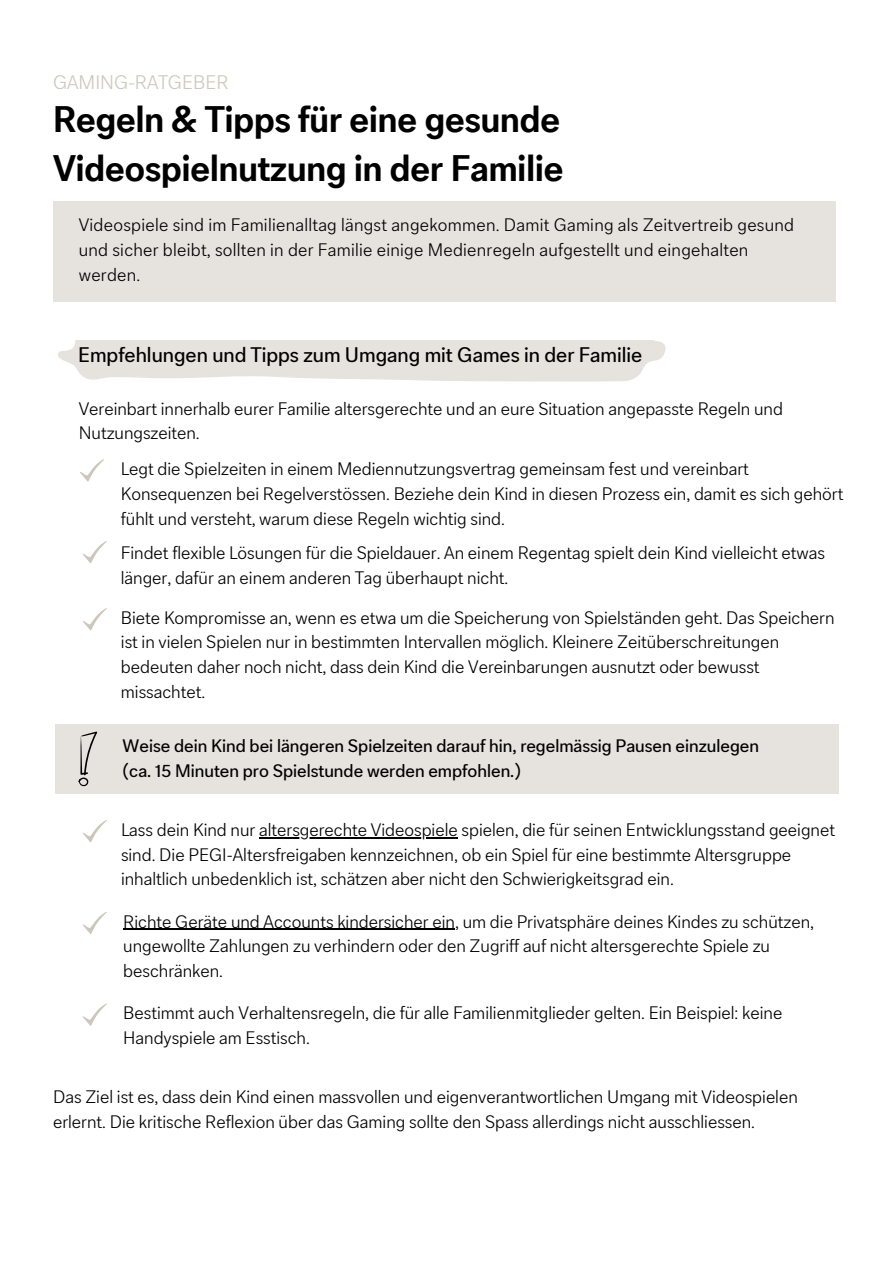
<style>
.page{position:relative;width:894px;height:1264px;background:#fff}
.page>*{position:absolute;margin:0;border:0;box-sizing:border-box;transform-origin:0 0}
.t1{font:700 36px/49.5px "CA Sans Pro";color:#000}
.t2{font:21px "CA Sans Pro";color:#000}
.t3{font:300 19.5px "CA Sans Pro";color:#cdc6bc}
.t4{font:300 18px/24.8px "CA Sans Pro";color:#000}
.t5{font:18px/24.8px "CA Sans Pro";color:#000}
</style>
<div class="page">
<svg style="left:58px;top:340px;width:607px;height:41px;background:#e8e4df"></svg>
<div style="left:53px;top:201px;width:782px;height:101px;background:#e6e2dd"></div>
<svg style="left:80px;top:459px;width:24px;height:22px"></svg>
<svg style="left:83px;top:541px;width:24px;height:22px"></svg>
<svg style="left:82px;top:608px;width:25px;height:22px"></svg>
<div style="left:55px;top:724px;width:783px;height:69px;background:#e6e2dd"></div>
<svg style="left:82px;top:912px;width:25px;height:22px"></svg>
<svg style="left:82px;top:820px;width:25px;height:22px"></svg>
<svg style="left:82px;top:1003px;width:25px;height:22px"></svg>
<svg style="left:78px;top:731px;width:19px;height:55px"></svg>
<hr style="left:259px;top:837px;width:198px;height:1px;background:#000">
<hr style="left:123px;top:928px;width:332px;height:1px;background:#000">
<p class="t3" style="left:53px;top:69px;width:177px">GAMING-RATGEBER</p>
<p class="t1" style="left:53px;top:94px;width:511px">Regeln &amp; Tipps für eine gesunde<br>Videospielnutzung in der Familie</p>
<p class="t4" style="left:79px;top:212px;width:716px">Videospiele sind im Familienalltag längst angekommen. Damit Gaming als Zeitvertreib gesund und sicher bleibt, sollten in der Familie einige Medienregeln aufgestellt und eingehalten werden.</p>
<p class="t2" style="left:78px;top:341px;width:565px">Empfehlungen und Tipps zum Umgang mit Games in der Familie</p>
<p class="t4" style="left:79px;top:395px;width:705px">Vereinbart innerhalb eurer Familie altersgerechte und an eure Situation angepasste Regeln und<br>Nutzungszeiten.</p>
<p class="t4" style="left:121px;top:456px;width:723px">Legt die Spielzeiten in einem Mediennutzungsvertrag gemeinsam fest und vereinbart<br>Konsequenzen bei Regelverstössen. Beziehe dein Kind in diesen Prozess ein, damit es sich gehört fühlt und versteht, warum diese Regeln wichtig sind.</p>
<p class="t4" style="left:121px;top:540px;width:705px">Findet flexible Lösungen für die Spieldauer. An einem Regentag spielt dein Kind vielleicht etwas länger, dafür an einem anderen Tag überhaupt nicht.</p>
<p class="t4" style="left:121px;top:604px;width:715px">Biete Kompromisse an, wenn es etwa um die Speicherung von Spielständen geht. Das Speichern ist in vielen Spielen nur in bestimmten Intervallen möglich. Kleinere Zeitüberschreitungen bedeuten daher noch nicht, dass dein Kind die Vereinbarungen ausnutzt oder bewusst missachtet.</p>
<p class="t5" style="left:123px;top:733px;width:637px">Weise dein Kind bei längeren Spielzeiten darauf hin, regelmässig Pausen einzulegen (ca. 15 Minuten pro Spielstunde werden empfohlen.)</p>
<h2 class="t4" style="left:121px;top:817px;width:715px">Lass dein Kind nur altersgerechte Videospiele spielen, die für seinen Entwicklungsstand geeignet</h2>
<h1 class="t4" style="left:121px;top:841px;width:671px">sind. Die PEGI-Altersfreigaben kennzeichnen, ob ein Spiel für eine bestimmte Altersgruppe inhaltlich unbedenklich ist, schätzen aber nicht den Schwierigkeitsgrad ein.</h1>
<h3 class="t4" style="left:123px;top:908px;width:692px">Richte Geräte und Accounts kindersicher ein, um die Privatsphäre deines Kindes zu schützen, ungewollte Zahlungen zu verhindern oder den Zugriff auf nicht altersgerechte Spiele zu beschränken.</h3>
<p class="t4" style="left:123px;top:1000px;width:660px">Bestimmt auch Verhaltensregeln, die für alle Familienmitglieder gelten. Ein Beispiel: keine<br>Handyspiele am Esstisch.</p>
<p class="t4" style="left:53px;top:1084px;width:746px">Das Ziel ist es, dass dein Kind einen massvollen und eigenverantwortlichen Umgang mit Videospielen erlernt. Die kritische Reflexion über das Gaming sollte den Spass allerdings nicht ausschliessen.</p>
</div>
